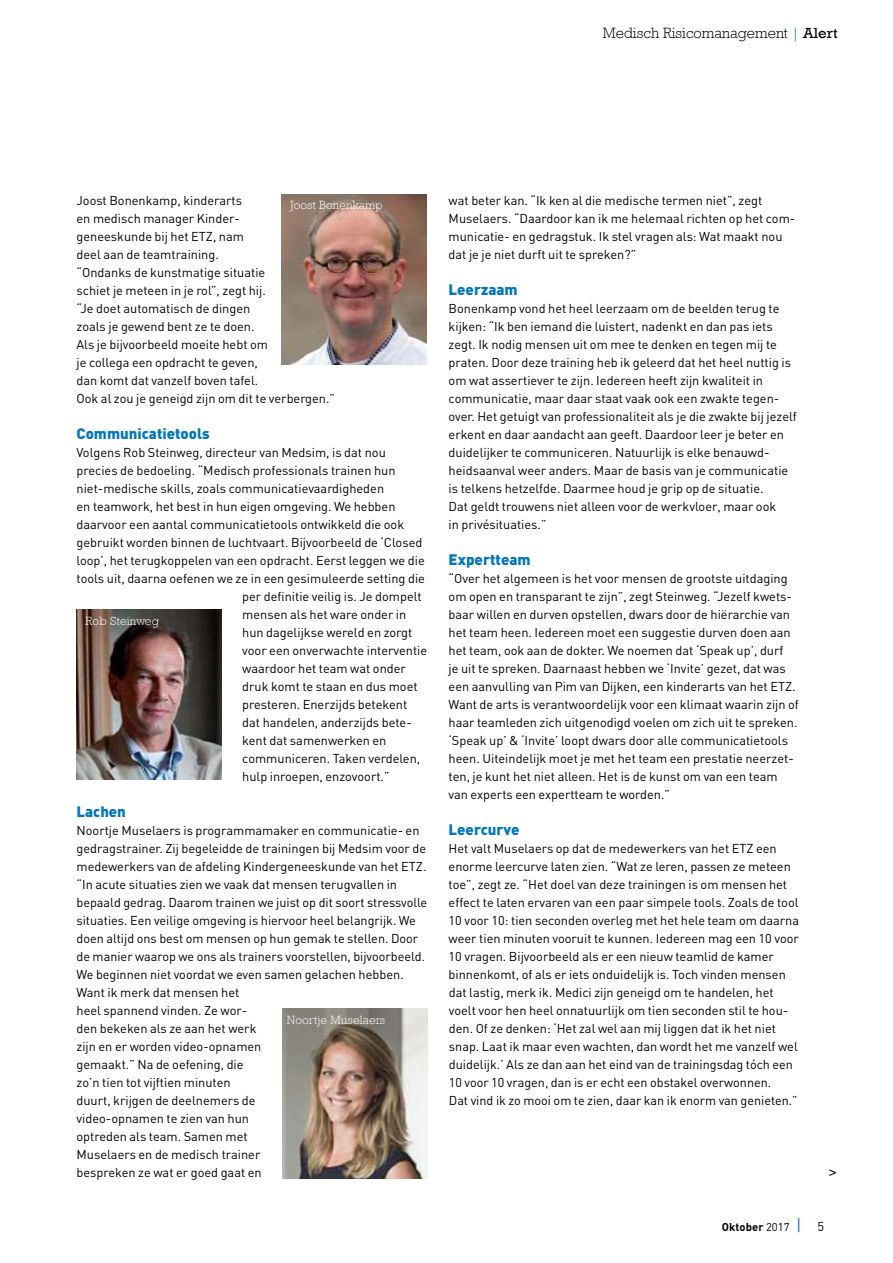
<style>
.page{position:relative;width:893px;height:1263px;background:#fff}
.page>*{position:absolute;margin:0;border:0;box-sizing:border-box;transform-origin:0 0}
.t1{font:900 15px "DIN";color:#0077be}
.t2{font:300 15px "Rockwell";color:#000}
.t3{font:12.75px/18px "DIN";color:#000}
.t4{font:12.75px "Rockwell";color:#000}
.t5{font:300 12px "Rockwell";letter-spacing:.01em;color:#fff}
.t6{font:700 11.25px "DIN";letter-spacing:.01em;color:#000}
.s1{color:#0077be}
.s2{font-weight:400}
.s3{font-weight:400;font-size:16.5px;color:#0077be}
.s4{font-weight:400;font-size:12.75px}
</style>
<div class="page">
<img style="left:282px;top:194px;width:144px;height:170px">
<img style="left:76px;top:609px;width:145px;height:170px">
<img style="left:283px;top:1009px;width:145px;height:170px">
<p class="t2" style="left:603px;top:28px;width:236px">Medisch Risicomanagement <span class="s1">|</span> <span class="s2">Alert</span></p>
<p class="t3" style="left:77px;top:192px;width:260px">Joost Bonenkamp, kinderarts<br>en medisch manager Kinder-<br>genees kunde bij het ETZ, nam<br>deel aan de teamtraining.<br>“Ondanks de kunstmatige situatie<br>schiet je meteen in je rol”, zegt hij.<br>“Je doet automatisch de dingen<br>zoals je gewend bent ze te doen.<br>Als je bijvoorbeeld moeite hebt om<br>je collega een opdracht te geven,<br>dan komt dat vanzelf boven tafel.<br>Ook al zou je geneigd zijn om dit te verbergen.”</p>
<p class="t1" style="left:77px;top:426px;width:135px">Communicatietools</p>
<p class="t3" style="left:77px;top:444px;width:311px">Volgens Rob Steinweg, directeur van Medsim, is dat nou</p>
<p class="t3" style="left:77px;top:462px;width:321px">precies de bedoeling. “Medisch professionals trainen hun</p>
<p class="t3" style="left:77px;top:480px;width:309px">niet-medische skills, zoals communicatievaardigheden</p>
<p class="t3" style="left:77px;top:498px;width:320px">en teamwork, het best in hun eigen omgeving. We hebben</p>
<p class="t3" style="left:77px;top:516px;width:329px">daarvoor een aantal communicatietools ontwikkeld die ook</p>
<p class="t3" style="left:77px;top:534px;width:347px">gebruikt worden binnen de luchtvaart. Bijvoorbeeld de ‘Closed</p>
<p class="t3" style="left:77px;top:552px;width:350px">loop’, het terugkoppelen van een opdracht. Eerst leggen we die</p>
<p class="t3" style="left:77px;top:570px;width:350px">tools uit, daarna oefenen we ze in een gesimuleerde setting die</p>
<p class="t3" style="left:242px;top:588px;width:181px">per definitie veilig is. Je dompelt</p>
<p class="t3" style="left:242px;top:606px;width:166px">mensen als het ware onder in</p>
<p class="t3" style="left:242px;top:624px;width:172px">hun dagelijkse wereld en zorgt</p>
<p class="t3" style="left:242px;top:642px;width:186px">voor een onverwachte interventie</p>
<p class="t3" style="left:242px;top:660px;width:165px">waardoor het team wat onder</p>
<p class="t3" style="left:242px;top:678px;width:177px">druk komt te staan en dus moet</p>
<p class="t3" style="left:242px;top:696px;width:166px">presteren. Enerzijds betekent</p>
<p class="t3" style="left:242px;top:714px;width:171px">dat handelen, anderzijds bete-</p>
<p class="t3" style="left:242px;top:732px;width:146px">kent dat samenwerken en</p>
<p class="t3" style="left:242px;top:750px;width:179px">communiceren. Taken verdelen,</p>
<p class="t3" style="left:242px;top:768px;width:149px">hulp inroepen, enzovoort.”</p>
<p class="t1" style="left:77px;top:804px;width:51px">Lachen</p>
<p class="t3" style="left:77px;top:822px;width:352px">Noortje Muselaers is programma maker en communicatie- en gedragstrainer. Zij begeleidde de trainingen bij Medsim voor de medewerkers van de afdeling Kindergeneeskunde van het ETZ. “In acute situaties zien we vaak dat mensen terugvallen in bepaald gedrag. Daarom trainen we juist op dit soort stressvolle situaties. Een veilige omgeving is hiervoor heel belangrijk. We doen altijd ons best om mensen op hun gemak te stellen. Door de manier waarop we ons als trainers voorstellen, bijvoorbeeld.<br>We beginnen niet voordat we even samen gelachen hebben.<br>Want ik merk dat mensen het<br>heel spannend vinden. Ze wor-<br>den bekeken als ze aan het werk<br>zijn en er worden video-opnamen<br>gemaakt.” Na de oefening, die<br>zo’n tien tot vijftien minuten<br>duurt, krijgen de deelnemers de<br>video-opnamen te zien van hun<br>optreden als team. Samen met<br>Muselaers en de medisch trainer<br>bespreken ze wat er goed gaat en</p>
<p class="t5" style="left:290px;top:200px;width:94px">Joost Bonenkamp</p>
<p class="t5" style="left:86px;top:617px;width:75px">Rob Steinweg</p>
<p class="t5" style="left:287px;top:1016px;width:100px">Noortje Muselaers</p>
<p class="t3" style="left:449px;top:192px;width:348px">wat beter kan. “Ik ken al die medische termen niet”, zegt Muselaers. “Daardoor kan ik me helemaal richten op het com&shy;municatie- en gedragstuk. Ik stel vragen als: Wat maakt nou dat je je niet durft uit te spreken?”</p>
<p class="t1" style="left:449px;top:282px;width:71px">Leerzaam</p>
<p class="t3" style="left:449px;top:300px;width:350px">Bonenkamp vond het heel leerzaam om de beelden terug te kijken: “Ik ben iemand die luistert, nadenkt en dan pas iets zegt. Ik nodig mensen uit om mee te denken en tegen mij te praten. Door deze training heb ik geleerd dat het heel nuttig is om wat assertiever te zijn. Iedereen heeft zijn kwaliteit in communicatie, maar daar staat vaak ook een zwakte tegen&shy;over. Het getuigt van professionaliteit als je die zwakte bij jezelf erkent en daar aandacht aan geeft. Daardoor leer je beter en duidelijker te communiceren. Natuurlijk is elke benauwd&shy;heidsaanval weer anders. Maar de basis van je communicatie is telkens hetzelfde. Daarmee houd je grip op de situatie.<br>Dat geldt trouwens niet alleen voor de werkvloer, maar ook<br>in privésituaties.”</p>
<p class="t1" style="left:449px;top:552px;width:83px">Expertteam</p>
<p class="t3" style="left:449px;top:570px;width:352px">“Over het algemeen is het voor mensen de grootste uitdaging om open en transparant te zijn”, zegt Steinweg. “Jezelf kwets&shy;baar willen en durven opstellen, dwars door de hiërarchie van het team heen. Iedereen moet een suggestie durven doen aan het team, ook aan de dokter. We noemen dat ‘Speak up’, durf<br>je uit te spreken. Daarnaast hebben we ‘Invite’ gezet, dat was een aanvulling van Pim van Dijken, een kinderarts van het ETZ.<br>Want de arts is verantwoordelijk voor een klimaat waarin zijn of haar teamleden zich uitgenodigd voelen om zich uit te spreken. ‘Speak up’ &amp; ‘Invite’ loopt dwars door alle communicatietools heen. Uiteindelijk moet je met het team een prestatie neerzet&shy;ten, je kunt het niet alleen. Het is de kunst om van een team van experts een expertteam te worden.”</p>
<p class="t1" style="left:449px;top:822px;width:73px">Leercurve</p>
<p class="t3" style="left:449px;top:840px;width:352px">Het valt Muselaers op dat de medewerkers van het ETZ een enorme leercurve laten zien. “Wat ze leren, passen ze meteen toe”, zegt ze. “Het doel van deze trainingen is om mensen het effect te laten ervaren van een paar simpele tools. Zoals de tool 10 voor 10: tien seconden overleg met het hele team om daarna weer tien minuten vooruit te kunnen. Iedereen mag een 10 voor 10 vragen. Bijvoorbeeld als er een nieuw teamlid de kamer binnenkomt, of als er iets onduidelijk is. Toch vinden mensen dat lastig, merk ik. Medici zijn geneigd om te handelen, het voelt voor hen heel onnatuurlijk om tien seconden stil te hou&shy;den. Of ze denken: ‘Het zal wel aan mij liggen dat ik het niet snap. Laat ik maar even wachten, dan wordt het me vanzelf wel duidelijk.’ Als ze dan aan het eind van de trainingsdag tóch een 10 voor 10 vragen, dan is er echt een obstakel overwonnen.<br>Dat vind ik zo mooi om te zien, daar kan ik enorm van genieten.”</p>
<p class="t4" style="left:828px;top:1167px;width:10px">&gt;</p>
<p class="t6" style="left:722px;top:1220px;width:104px">Oktober <span class="s2">2017</span> <span class="s3">|</span> <span class="s4">5</span></p>
</div>
